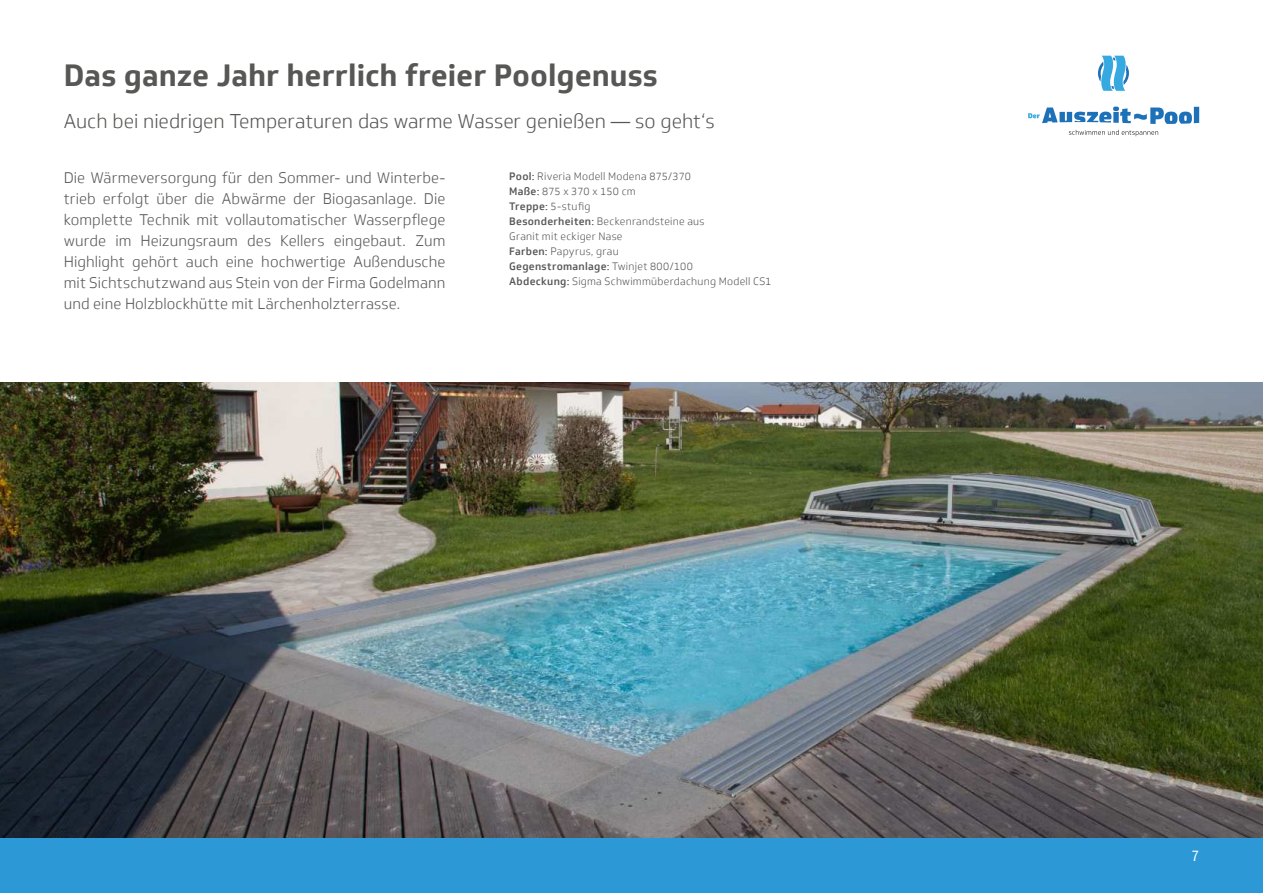
<style>
.page{position:relative;width:1263px;height:893px;background:#fff}
.page>*{position:absolute;margin:0;border:0;box-sizing:border-box;transform-origin:0 0}
.t1{font:700 30px "Soleto";color:#575756}
.t2{font:300 19.5px "Soleto";color:#575756}
.t3{font:300 15px/21px "Soleto";letter-spacing:.005em;color:#575756;text-align:justify}
.t4{font:15px "Franklin Gothic Book Cond ITC";color:#fff}
.t5{font:300 10.5px/15px "Soleto";letter-spacing:.025em;color:#575756}
.s1{font-weight:500}
</style>
<div class="page">
<img style="left:0;top:383px;width:1263px;height:456px">
<div style="left:0;top:839px;width:1263px;height:54px;background:#2c99d6"></div>
<svg style="left:1069px;top:130px;width:89px;height:6px"></svg>
<svg style="left:1028px;top:107px;width:171px;height:17px"></svg>
<svg style="left:1098px;top:56px;width:31px;height:35px"></svg>
<h1 class="t1" style="left:64px;top:64px;width:596px">Das ganze Jahr herrlich freier Poolgenuss</h1>
<h2 class="t2" style="left:64px;top:109px;width:652px">Auch bei niedrigen Temperaturen das warme Wasser genießen — so geht‘s</h2>
<p class="t3" style="left:64px;top:168px;width:383px">Die Wärmeversorgung für den Sommer- und Winterbe&shy;trieb erfolgt über die Abwärme der Biogasanlage. Die komplette Technik mit vollautomatischer Wasserp昀氀ege wurde im Heizungsraum des Kellers eingebaut. Zum Highlight gehört auch eine hochwertige Außendusche mit Sichtschutzwand aus Stein von der Firma Godelmann und eine Holzblockhütte mit Lärchenholzterrasse.</p>
<p class="t5" style="left:509px;top:169px;width:264px"><span class="s1">Pool:</span> Riveria Modell Modena 875/370<br><span class="s1">Maße:</span> 875 x 370 x 150 cm<br><span class="s1">Treppe:</span> 5-stu昀椀g<br><span class="s1">Besonderheiten:</span> Beckenrandsteine aus<br>Granit mit eckiger Nase<br><span class="s1">Farben:</span> Papyrus, grau<br><span class="s1">Gegenstromanlage:</span> Twinjet 800/100<br><span class="s1">Abdeckung:</span> Sigma Schwimmüberdachung Modell CS1</p>
<p class="t4" style="left:1191px;top:847px;width:9px">7</p>
</div>
